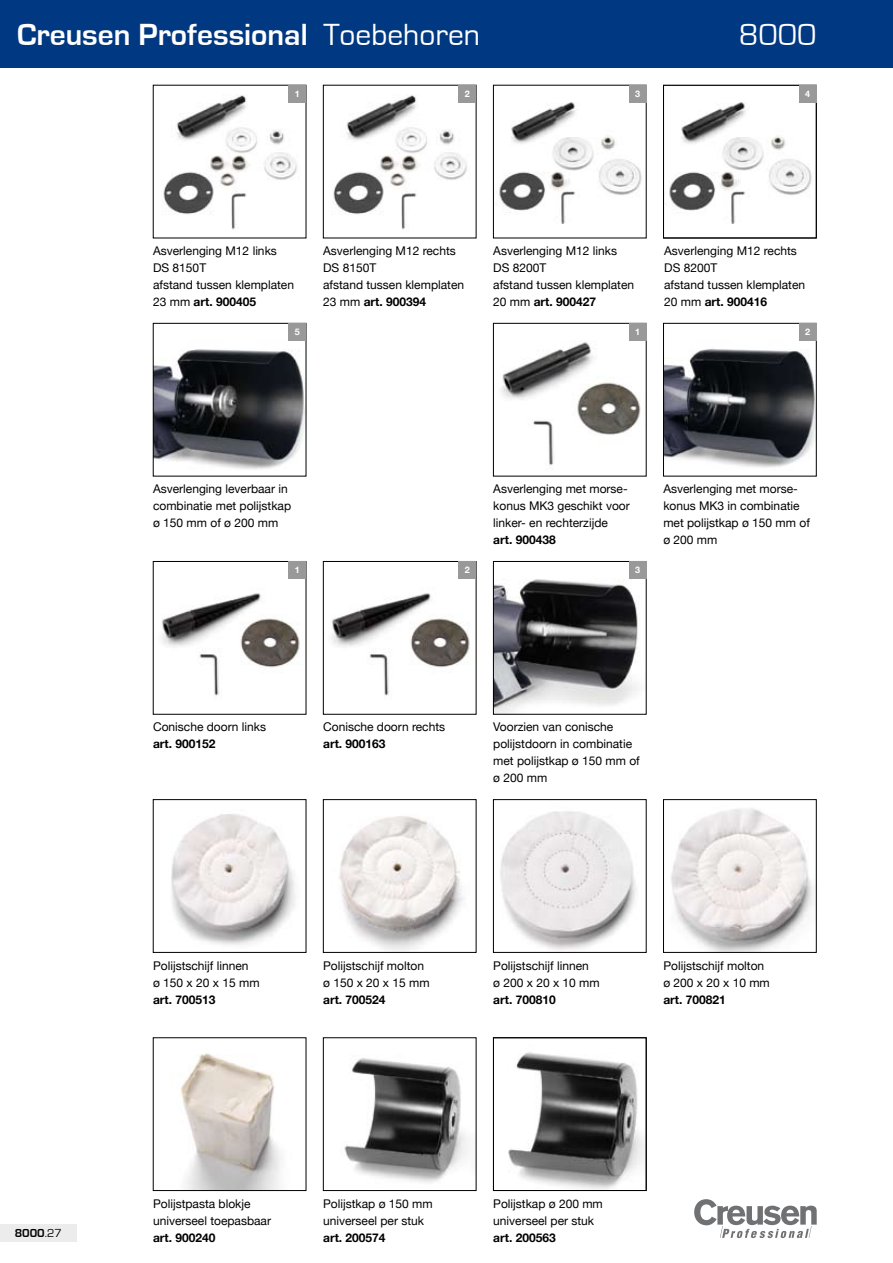
<style>
.page{position:relative;width:893px;height:1263px;background:#fff}
.page>*{position:absolute;margin:0;border:0;box-sizing:border-box;transform-origin:0 0}
.t1{font:700 31.5px "Eurostile";color:#fff}
.t2{font:31.5px "Eurostile";color:#fff}
.t3{font:12px/17px "Helvetica Neue";color:#000}
.t4{font:700 12px "Eurostile";color:#000}
.t5{font:700 9px "Helvetica Neue";color:#fff}
.s1{font-weight:400}
.s2{font-weight:700}
</style>
<div class="page">
<div style="left:0;top:0;width:893px;height:68px;background:#003882"></div>
<div style="left:0;top:1225px;width:77px;height:17px;background:#ececed"></div>
<img style="left:499px;top:102px;width:145px;height:122px">
<img style="left:669px;top:102px;width:145px;height:122px">
<div style="left:663px;top:85px;width:153px;height:153px;border:1px solid #000"></div>
<img style="left:162px;top:87px;width:142px;height:143px">
<img style="left:332px;top:87px;width:142px;height:143px">
<img style="left:495px;top:579px;width:143px;height:133px">
<div style="left:493px;top:561px;width:153px;height:153px;border:1px solid #000"></div>
<img style="left:331px;top:563px;width:139px;height:133px">
<div style="left:323px;top:561px;width:153px;height:153px;border:1px solid #000"></div>
<img style="left:161px;top:563px;width:139px;height:133px">
<img style="left:171px;top:814px;width:125px;height:131px">
<img style="left:339px;top:816px;width:125px;height:134px">
<div style="left:323px;top:799px;width:153px;height:153px;border:1px solid #000"></div>
<img style="left:500px;top:811px;width:137px;height:139px">
<div style="left:493px;top:799px;width:153px;height:153px;border:1px solid #000"></div>
<img style="left:671px;top:808px;width:143px;height:142px">
<div style="left:663px;top:799px;width:153px;height:153px;border:1px solid #000"></div>
<img style="left:155px;top:325px;width:149px;height:144px">
<div style="left:153px;top:323px;width:153px;height:153px;border:1px solid #000"></div>
<img style="left:501px;top:340px;width:143px;height:125px">
<div style="left:493px;top:323px;width:153px;height:153px;border:1px solid #000"></div>
<img style="left:665px;top:340px;width:149px;height:128px">
<div style="left:663px;top:323px;width:153px;height:153px;border:1px solid #000"></div>
<img style="left:508px;top:1052px;width:136px;height:137px">
<div style="left:493px;top:1037px;width:153px;height:154px;border:1px solid #000"></div>
<img style="left:180px;top:1053px;width:102px;height:136px">
<img style="left:344px;top:1058px;width:124px;height:125px">
<div style="left:323px;top:1037px;width:153px;height:154px;border:1px solid #000"></div>
<div style="left:289px;top:85px;width:17px;height:17px;background:#999"></div>
<div style="left:459px;top:85px;width:17px;height:17px;background:#999"></div>
<div style="left:629px;top:85px;width:17px;height:17px;background:#999"></div>
<div style="left:799px;top:85px;width:17px;height:17px;background:#999"></div>
<div style="left:289px;top:323px;width:17px;height:17px;background:#999"></div>
<div style="left:629px;top:323px;width:17px;height:17px;background:#999"></div>
<div style="left:799px;top:323px;width:17px;height:17px;background:#999"></div>
<div style="left:289px;top:562px;width:17px;height:17px;background:#999"></div>
<div style="left:459px;top:562px;width:17px;height:17px;background:#999"></div>
<div style="left:629px;top:562px;width:17px;height:17px;background:#999"></div>
<svg style="left:694px;top:1199px;width:123px;height:39px"></svg>
<p class="t1" style="left:17px;top:17px;width:465px">Creusen Professional <span class="s1">Toebehoren</span></p>
<p class="t2" style="left:739px;top:17px;width:79px">8000</p>
<p class="t5" style="left:295px;top:88px;width:7px">1</p>
<p class="t5" style="left:465px;top:88px;width:7px">2</p>
<p class="t5" style="left:635px;top:88px;width:7px">3</p>
<p class="t5" style="left:805px;top:88px;width:7px">4</p>
<p class="t3" style="left:153px;top:242px;width:142px">Asverlenging M12 links<br>DS 8150T<br>afstand tussen klemplaten<br>23 mm <span class="s2">art. 900405</span></p>
<p class="t3" style="left:323px;top:242px;width:142px">Asverlenging M12 rechts<br>DS 8150T<br>afstand tussen klemplaten<br>23 mm <span class="s2">art. 900394</span></p>
<p class="t3" style="left:493px;top:242px;width:142px">Asverlenging M12 links<br>DS 8200T<br>afstand tussen klemplaten<br>20 mm <span class="s2">art. 900427</span></p>
<p class="t3" style="left:664px;top:242px;width:142px">Asverlenging M12 rechts<br>DS 8200T<br>afstand tussen klemplaten<br>20 mm <span class="s2">art. 900416</span></p>
<p class="t5" style="left:295px;top:326px;width:7px">5</p>
<p class="t5" style="left:635px;top:326px;width:7px">1</p>
<p class="t5" style="left:805px;top:326px;width:7px">2</p>
<p class="t3" style="left:153px;top:480px;width:140px">Asverlenging leverbaar in combinatie met polijstkap ø 150 mm of ø 200 mm</p>
<p class="t3" style="left:493px;top:480px;width:138px">Asverlenging met morse&shy;konus MK3 geschikt voor linker- en rechterzijde <span class="s2">art. 900438</span></p>
<p class="t5" style="left:295px;top:564px;width:7px">1</p>
<p class="t5" style="left:465px;top:564px;width:7px">2</p>
<p class="t5" style="left:635px;top:564px;width:7px">3</p>
<p class="t3" style="left:663px;top:480px;width:148px">Asverlenging met morse&shy;konus MK3 in combinatie met polijstkap ø 150 mm of ø 200 mm</p>
<p class="t3" style="left:153px;top:718px;width:115px">Conische doorn links <span class="s2">art. 900152</span></p>
<p class="t3" style="left:323px;top:718px;width:124px">Conische doorn rechts <span class="s2">art. 900163</span></p>
<p class="t3" style="left:493px;top:718px;width:148px">Voorzien van conische polijstdoorn in combinatie met polijstkap ø 150 mm of ø 200 mm</p>
<p class="t4" style="left:15px;top:1227px;width:41px">8000<span class="s1">.27</span></p>
<p class="t3" style="left:153px;top:957px;width:108px">Polijstschijf linnen<br>ø 150 x 20 x 15 mm <span class="s2">art. 700513</span></p>
<p class="t3" style="left:323px;top:957px;width:108px">Polijstschijf molton ø 150 x 20 x 15 mm <span class="s2">art. 700524</span></p>
<p class="t3" style="left:493px;top:957px;width:108px">Polijstschijf linnen<br>ø 200 x 20 x 10 mm <span class="s2">art. 700810</span></p>
<p class="t3" style="left:663px;top:957px;width:108px">Polijstschijf molton ø 200 x 20 x 10 mm <span class="s2">art. 700821</span></p>
<p class="t3" style="left:153px;top:1195px;width:120px">Polijstpasta blokje universeel toepasbaar <span class="s2">art. 900240</span></p>
<p class="t3" style="left:323px;top:1195px;width:111px">Polijstkap ø 150 mm universeel per stuk <span class="s2">art. 200574</span></p>
<p class="t3" style="left:493px;top:1195px;width:111px">Polijstkap ø 200 mm universeel per stuk <span class="s2">art. 200563</span></p>
</div>
